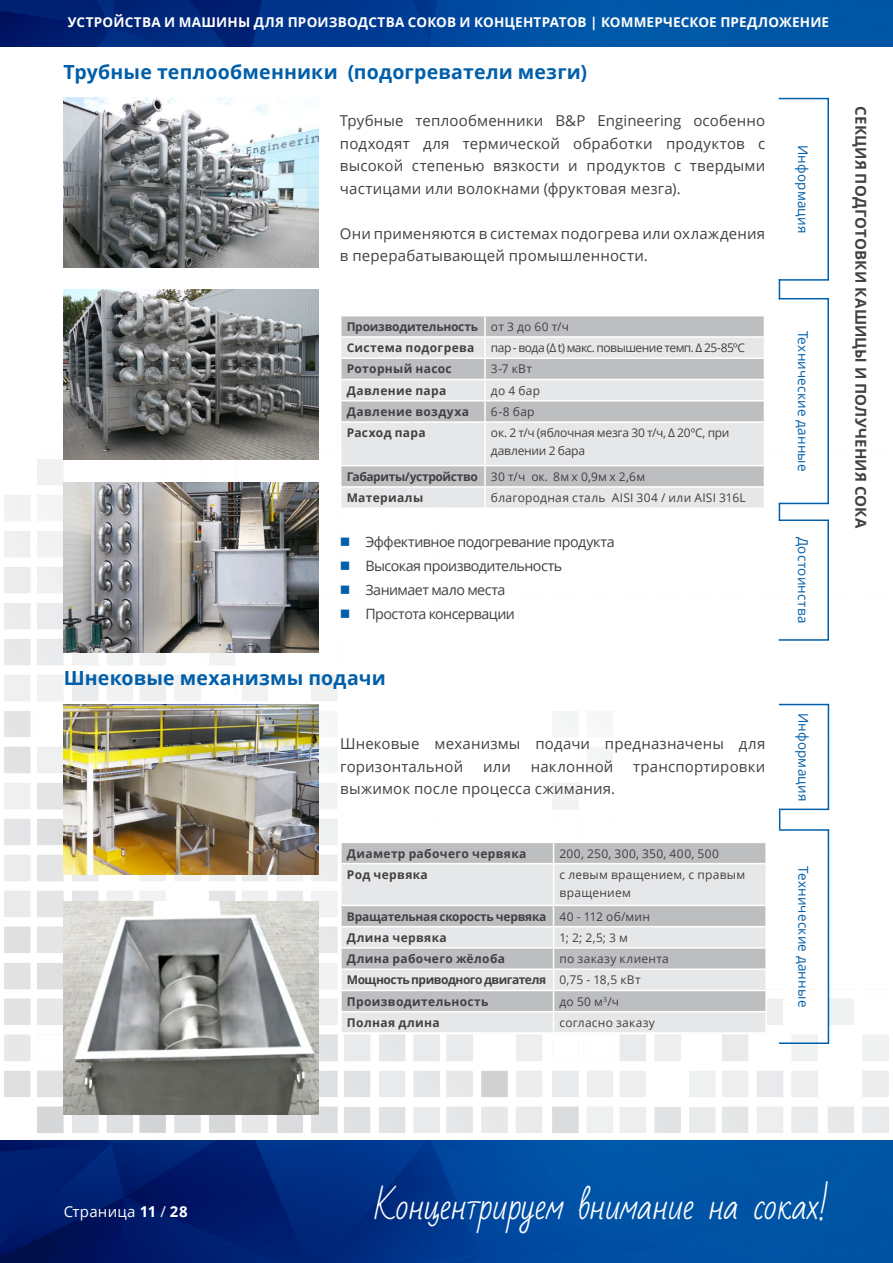
<style>
.page{position:relative;width:893px;height:1263px;background:#fff}
.page>*{position:absolute;margin:0;border:0;box-sizing:border-box;transform-origin:0 0}
.t1{font:34.5px "Bad Script";letter-spacing:-.015em;color:#fff}
.t2{font:700 19.5px "Open Sans";letter-spacing:.01em;color:#005faa}
.t3{font:15px/22.5px "Open Sans";letter-spacing:.01em;color:#414042}
.t4{font:700 15px "Open Sans";letter-spacing:.01em;color:#414042}
.t5{font:15px "Open Sans";letter-spacing:.015em;color:#fff}
.t6{font:14.25px/24px "Open Sans";letter-spacing:-.035em;color:#414042}
.t7{font:700 13.5px "Open Sans";letter-spacing:.01em;color:#fff}
.t8{font:13.5px "Open Sans";letter-spacing:.015em;color:#005faa}
.t9{font:700 12px/21.3px "Open Sans";letter-spacing:.025em;color:#414042}
.t10{font:12px/18px "Open Sans";letter-spacing:.02em;color:#414042}
.t11{font:700 12px/21.3px "Open Sans";letter-spacing:-.035em;color:#414042}
.t12{font:700 12px/21.3px "Open Sans";letter-spacing:-.02em;color:#414042}
.t13{font:12px/18px "Open Sans";letter-spacing:-.02em;color:#414042}
.t14{font:700 12px/21.3px "Open Sans";letter-spacing:-.005em;color:#414042}
.t15{font:12px "Open Sans";letter-spacing:-.045em;color:#414042}
.s1{font-weight:400}
.s2{font-weight:700}
</style>
<div class="page">
<img style="left:0;top:1140px;width:893px;height:123px">
<img style="left:4px;top:424px;width:885px;height:708px">
<img style="left:0;top:0;width:893px;height:47px">
<img style="left:64px;top:98px;width:255px;height:170px">
<div style="left:341px;top:316px;width:423px;height:20px;background:#bcbec0"></div>
<svg style="left:341px;top:338px;width:423px;height:169px;background:#d6d8d9"></svg>
<hr style="left:484px;top:316px;width:2px;height:20px;background:#fff">
<svg style="left:484px;top:338px;width:2px;height:19px"></svg>
<hr style="left:340px;top:357px;width:145px;height:2px;background:#fff">
<hr style="left:485px;top:357px;width:280px;height:2px;background:#fff">
<hr style="left:484px;top:359px;width:2px;height:20px;background:#fff">
<hr style="left:340px;top:379px;width:145px;height:1px;background:#fff">
<hr style="left:485px;top:379px;width:280px;height:1px;background:#fff">
<hr style="left:484px;top:380px;width:2px;height:20px;background:#fff">
<hr style="left:340px;top:400px;width:145px;height:1px;background:#fff">
<hr style="left:485px;top:400px;width:280px;height:1px;background:#fff">
<hr style="left:484px;top:401px;width:2px;height:20px;background:#fff">
<hr style="left:340px;top:421px;width:145px;height:2px;background:#fff">
<hr style="left:340px;top:423px;width:1px;height:42px;background:#fff">
<hr style="left:485px;top:421px;width:280px;height:2px;background:#fff">
<hr style="left:484px;top:423px;width:2px;height:42px;background:#fff">
<hr style="left:764px;top:423px;width:1px;height:42px;background:#fff">
<hr style="left:340px;top:465px;width:145px;height:1px;background:#fff">
<hr style="left:485px;top:465px;width:280px;height:1px;background:#fff">
<hr style="left:484px;top:466px;width:2px;height:20px;background:#fff">
<hr style="left:340px;top:486px;width:145px;height:2px;background:#fff">
<svg style="left:340px;top:466px;width:1px;height:41px"></svg>
<hr style="left:485px;top:486px;width:280px;height:2px;background:#fff">
<svg style="left:484px;top:488px;width:2px;height:19px"></svg>
<svg style="left:764px;top:466px;width:1px;height:41px"></svg>
<hr style="left:340px;top:507px;width:145px;height:2px;background:#fff">
<hr style="left:485px;top:507px;width:280px;height:2px;background:#fff">
<div style="left:778px;top:298px;width:51px;height:206px;border:2px solid #005faa"></div>
<div style="left:778px;top:98px;width:51px;height:183px;border:2px solid #005faa"></div>
<div style="left:778px;top:519px;width:51px;height:122px;border:2px solid #005faa"></div>
<svg style="left:779px;top:503px;width:1px;height:18px"></svg>
<svg style="left:779px;top:279px;width:1px;height:20px"></svg>
<img style="left:64px;top:289px;width:255px;height:170px">
<img style="left:64px;top:483px;width:255px;height:170px">
<img style="left:64px;top:705px;width:255px;height:170px">
<div style="left:342px;top:843px;width:423px;height:20px;background:#bcbec0"></div>
<svg style="left:342px;top:864px;width:423px;height:168px;background:#d7d8d9"></svg>
<hr style="left:340px;top:842px;width:214px;height:1px;background:#fff">
<hr style="left:340px;top:843px;width:2px;height:20px;background:#fff">
<hr style="left:554px;top:842px;width:213px;height:1px;background:#fff">
<hr style="left:765px;top:843px;width:2px;height:20px;background:#fff">
<hr style="left:340px;top:864px;width:2px;height:41px;background:#fff">
<hr style="left:554px;top:863px;width:213px;height:1px;background:#fff">
<hr style="left:765px;top:864px;width:2px;height:41px;background:#fff">
<hr style="left:340px;top:906px;width:2px;height:20px;background:#fff">
<hr style="left:340px;top:927px;width:2px;height:20px;background:#fff">
<hr style="left:765px;top:927px;width:2px;height:20px;background:#fff">
<svg style="left:340px;top:949px;width:2px;height:19px"></svg>
<hr style="left:554px;top:947px;width:213px;height:2px;background:#fff">
<svg style="left:765px;top:949px;width:2px;height:19px"></svg>
<hr style="left:340px;top:970px;width:2px;height:20px;background:#fff">
<hr style="left:554px;top:968px;width:213px;height:2px;background:#fff">
<hr style="left:765px;top:970px;width:2px;height:20px;background:#fff">
<hr style="left:340px;top:991px;width:2px;height:20px;background:#fff">
<hr style="left:554px;top:990px;width:213px;height:1px;background:#fff">
<hr style="left:765px;top:991px;width:2px;height:20px;background:#fff">
<hr style="left:340px;top:1012px;width:2px;height:20px;background:#fff">
<hr style="left:554px;top:1011px;width:213px;height:1px;background:#fff">
<hr style="left:765px;top:1012px;width:2px;height:20px;background:#fff">
<hr style="left:340px;top:1032px;width:214px;height:2px;background:#fff">
<hr style="left:554px;top:1032px;width:213px;height:2px;background:#fff">
<svg style="left:553px;top:843px;width:1px;height:20px"></svg>
<hr style="left:340px;top:863px;width:214px;height:1px;background:#fff">
<hr style="left:553px;top:864px;width:1px;height:41px;background:#fff">
<hr style="left:340px;top:905px;width:214px;height:1px;background:#fff">
<hr style="left:340px;top:926px;width:214px;height:1px;background:#fff">
<hr style="left:340px;top:947px;width:214px;height:2px;background:#fff">
<hr style="left:340px;top:968px;width:214px;height:2px;background:#fff">
<hr style="left:340px;top:990px;width:214px;height:1px;background:#fff">
<hr style="left:340px;top:1011px;width:214px;height:1px;background:#fff">
<svg style="left:553px;top:906px;width:1px;height:126px"></svg>
<hr style="left:554px;top:905px;width:213px;height:1px;background:#fff">
<hr style="left:765px;top:906px;width:2px;height:20px;background:#fff">
<hr style="left:554px;top:926px;width:213px;height:1px;background:#fff">
<div style="left:778px;top:829px;width:51px;height:215px;border:2px solid #005faa"></div>
<div style="left:778px;top:704px;width:51px;height:106px;border:2px solid #005faa"></div>
<svg style="left:779px;top:810px;width:1px;height:19px"></svg>
<img style="left:64px;top:901px;width:255px;height:213px">
<svg style="left:341px;top:538px;width:8px;height:8px"></svg>
<svg style="left:341px;top:562px;width:8px;height:8px"></svg>
<svg style="left:341px;top:586px;width:8px;height:8px"></svg>
<svg style="left:341px;top:610px;width:8px;height:8px"></svg>
<p class="t7" style="left:68px;top:13px;width:763px">Устройства и машины для производства соков и концентратов | Коммерческое предложение</p>
<h2 class="t2" style="left:64px;top:58px;width:525px">Трубные теплообменники (подогреватели мезги)</h2>
<p class="t3" style="left:340px;top:109px;width:427px;text-align:justify">Трубные теплообменники B&amp;P Engineering особенно подходят для термической обработки продуктов с высокой степенью вязкости и продуктов с твердыми частицами или волокнами (фруктовая мезга).</p>
<p class="t3" style="left:340px;top:222px;width:427px">Они применяются в системах подогрева или охлаждения в перерабатывающей промышленности.</p>
<p class="t14" style="left:347px;top:316px;width:224px">Производительность <span class="s1">от 3 до 60 т/ч<br></span>Система подогрева</p>
<p class="t15" style="left:491px;top:340px;width:255px">пар - вода (Δ t) макс. повышение темп. Δ 25-85ºC</p>
<p class="t9" style="left:347px;top:358px;width:107px">Роторный насос</p>
<p class="t10" style="left:491px;top:360px;width:43px">3-7 кВт</p>
<p class="t9" style="left:347px;top:379px;width:101px">Давление пара</p>
<p class="t10" style="left:491px;top:381px;width:51px">до 4 бар</p>
<p class="t9" style="left:347px;top:401px;width:124px">Давление воздуха</p>
<p class="t10" style="left:491px;top:402px;width:45px">6-8 бар</p>
<p class="t9" style="left:347px;top:422px;width:80px">Расход пара</p>
<p class="t13" style="left:491px;top:424px;width:240px">ок. 2 т/ч (яблочная мезга 30 т/ч, Δ 20ºC, при давлении 2 бара</p>
<p class="t9" style="left:347px;top:465px;width:300px">Габариты/устройство <span class="s1">30 т/ч ок. 8м x 0,9м x 2,6м<br></span>Материалы</p>
<p class="t10" style="left:491px;top:488px;width:256px">благородная сталь AISI 304 / или AISI 316L</p>
<p class="t6" style="left:365px;top:530px;width:251px">Эффективное подогревание продукта<br>Высокая производительность<br>Занимает мало места<br>Простота консервации</p>
<h2 class="t2" style="left:64px;top:664px;width:323px">Шнековые механизмы подачи</h2>
<p class="t3" style="left:340px;top:732px;width:427px">Шнековые механизмы подачи предназначены для горизонтальной</p>
<p class="t3" style="left:483px;top:755px;width:30px">или</p>
<p class="t3" style="left:531px;top:755px;width:84px">наклонной</p>
<p class="t3" style="left:633px;top:755px;width:134px">транспортировки</p>
<p class="t3" style="left:340px;top:777px;width:277px">выжимок после процесса сжимания.</p>
<p class="t9" style="left:347px;top:842px;width:181px">Диаметр рабочего червяка</p>
<p class="t10" style="left:559px;top:844px;width:161px">200, 250, 300, 350, 400, 500</p>
<p class="t9" style="left:347px;top:863px;width:82px">Род червяка</p>
<p class="t10" style="left:559px;top:865px;width:187px">c левым вращением, с правым вращением</p>
<p class="t12" style="left:347px;top:905px;width:304px">Вращательная скорость червяка <span class="s1">40 - 112 об/мин<br></span>Длина червяка</p>
<p class="t10" style="left:559px;top:928px;width:70px">1; 2; 2,5; 3 м</p>
<p class="t9" style="left:347px;top:948px;width:160px">Длина рабочего жёлоба</p>
<p class="t11" style="left:347px;top:948px;width:323px;text-indent:213px"><span class="s1">по заказу клиента<br></span>Мощность приводного двигателя <span class="s1">0,75 - 18,5 кВт<br></span>Производительность</p>
<p class="t10" style="left:559px;top:992px;width:61px">до 50 м<sup>3</sup>/ч</p>
<p class="t9" style="left:347px;top:1011px;width:94px">Полная длина</p>
<p class="t10" style="left:560px;top:1013px;width:97px">согласно заказу</p>
<p class="t8" style="left:812px;top:145px;width:90px;rotate:90deg">Информация</p>
<p class="t8" style="left:812px;top:331px;width:142px;rotate:90deg">Технические данные</p>
<p class="t8" style="left:812px;top:537px;width:88px;rotate:90deg">Достоинства</p>
<p class="t8" style="left:813px;top:712px;width:90px;rotate:90deg">Информация</p>
<p class="t8" style="left:813px;top:866px;width:142px;rotate:90deg">Технические данные</p>
<p class="t4" style="left:871px;top:106px;width:423px;rotate:90deg">Секция подготовки кашицы и получения сока</p>
<p class="t5" style="left:64px;top:1201px;width:125px">страница <span class="s2">11</span> / <span class="s2">28</span></p>
<h1 class="t1" style="left:375px;top:1186px;width:456px">Концентрируем внимание на соках!</h1>
</div>
